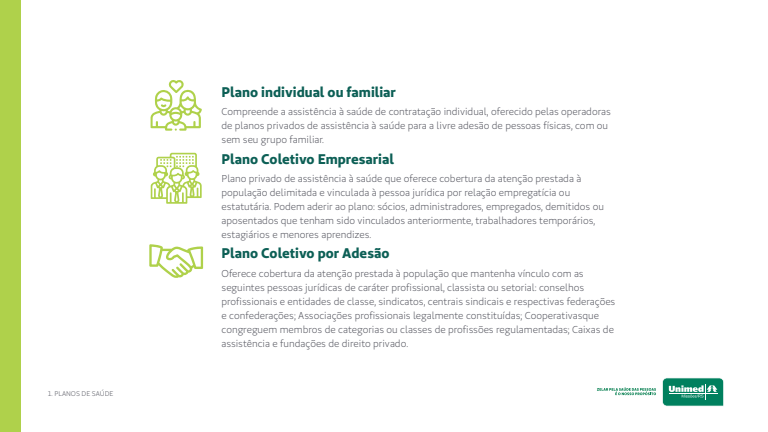
<style>
.page{position:relative;width:768px;height:432px;background:#fff}
.page>*{position:absolute;margin:0;border:0;box-sizing:border-box;transform-origin:0 0}
.t1{font:14px "Unimed Sans 2020 Bold";color:#0c5f55}
.t2{font:10px/14px "Unimed Sans 2020 Book";color:#5b5c65}
.t3{font:6.8px "Unimed Sans 2020 Book";color:#5b5c65}
</style>
<div class="page">
<div style="left:0;top:0;width:20px;height:432px;background:#afd14b"></div>
<svg style="left:662px;top:378px;width:62px;height:28px"></svg>
<svg style="left:597px;top:387px;width:59px;height:8px"></svg>
<svg style="left:151px;top:80px;width:51px;height:51px"></svg>
<svg style="left:151px;top:153px;width:51px;height:51px"></svg>
<svg style="left:149px;top:244px;width:54px;height:34px"></svg>
<p class="t3" style="left:48px;top:390px;width:66px">1. PLANOS DE SAÚDE</p>
<h1 class="t1" style="left:222px;top:83px;width:176px">Plano individual ou familiar</h1>
<p class="t2" style="left:222px;top:105px;width:391px">Compreende a assistência à saúde de contratação individual, oferecido pelas operadoras de planos privados de assistência à saúde para a livre adesão de pessoas físicas, com ou sem seu grupo familiar.</p>
<h1 class="t1" style="left:222px;top:149px;width:174px">Plano Coletivo Empresarial</h1>
<p class="t2" style="left:222px;top:172px;width:384px">Plano privado de assistência à saúde que oferece cobertura da atenção prestada à população delimitada e vinculada à pessoa jurídica por relação empregatícia ou estatutária. Podem aderir ao plano: sócios, administradores, empregados, demitidos ou aposentados que tenham sido vinculados anteriormente, trabalhadores temporários, estagiários e menores aprendizes.</p>
<h1 class="t1" style="left:222px;top:244px;width:169px">Plano Coletivo por Adesão</h1>
<p class="t2" style="left:222px;top:266px;width:395px">Oferece cobertura da atenção prestada à população que mantenha vínculo com as seguintes pessoas jurídicas de caráter profissional, classista ou setorial: conselhos profissionais e entidades de classe, sindicatos, centrais sindicais e respectivas federações e confederações; Associações profissionais legalmente constituídas; Cooperativasque congreguem membros de categorias ou classes de profissões regulamentadas; Caixas de assistência e fundações de direito privado.</p>
</div>
